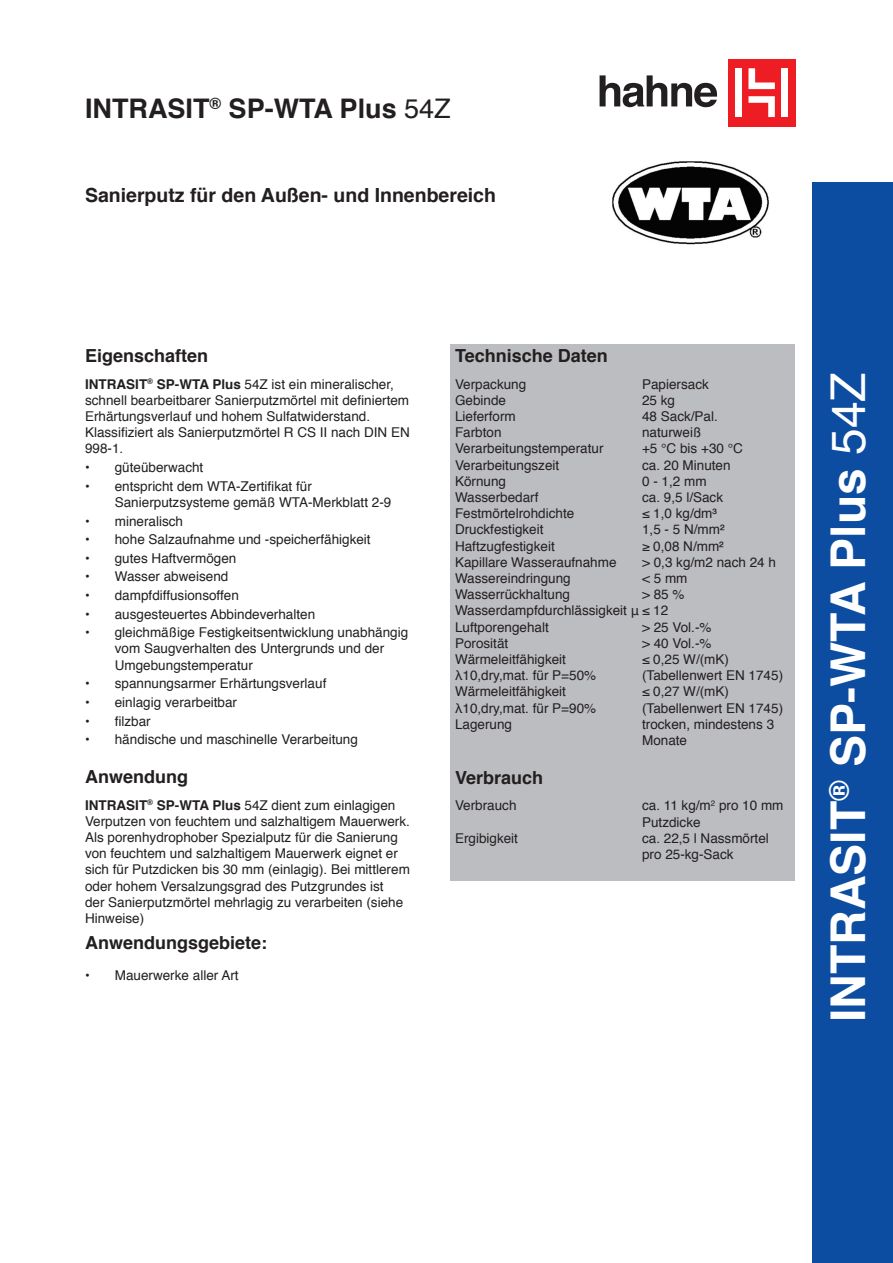
<style>
.page{position:relative;width:893px;height:1263px;background:#fff}
.page>*{position:absolute;margin:0;border:0;box-sizing:border-box;transform-origin:0 0}
.t1{font:700 48px "Helvetica";color:#fff}
.t2{font:700 27px "Helvetica";color:#231f20}
.t3{font:700 19.5px "Helvetica";color:#231f20}
.t4{font:700 18px "Helvetica";color:#231f20}
.t5{font:13.5px/16.2px "Helvetica";color:#231f20}
.t6{font:700 13.5px "Helvetica";color:#231f20}
.s1{font-weight:400}
.s2{font-weight:700}
</style>
<div class="page">
<div style="left:728px;top:60px;width:67px;height:67px;background:#ee1d23"></div>
<div style="left:736px;top:68px;width:6px;height:49px;background:#fff"></div>
<svg style="left:748px;top:96px;width:27px;height:21px"></svg>
<svg style="left:748px;top:68px;width:27px;height:21px"></svg>
<div style="left:781px;top:68px;width:7px;height:49px;background:#fff"></div>
<svg style="left:600px;top:75px;width:117px;height:32px"></svg>
<div style="left:812px;top:183px;width:81px;height:1080px;background:#0d4da1"></div>
<img style="left:612px;top:162px;width:157px;height:82px">
<div style="left:451px;top:344px;width:344px;height:30px;background:#bcbdc0"></div>
<div style="left:451px;top:374px;width:344px;height:376px;background:#bcbdc0"></div>
<div style="left:451px;top:749px;width:344px;height:17px;background:#bcbdc0"></div>
<div style="left:451px;top:766px;width:344px;height:30px;background:#bcbdc0"></div>
<div style="left:451px;top:796px;width:344px;height:68px;background:#bcbdc0"></div>
<div style="left:451px;top:863px;width:344px;height:17px;background:#bcbdc0"></div>
<p class="t2" style="left:85px;top:87px;width:367px">INTRASIT<sup>®</sup> SP-WTA Plus <span class="s1">54Z</span></p>
<p class="t3" style="left:85px;top:179px;width:412px">Sanierputz für den Außen- und Innenbereich</p>
<p class="t4" style="left:85px;top:341px;width:125px">Eigenschaften</p>
<p class="t5" style="left:85px;top:376px;width:326px"><span class="s2">INTRASIT</span><sup>®</sup> <span class="s2">SP-WTA Plus</span> 54Z ist ein mineralischer, schnell bearbeitbarer Sanierputzmörtel mit definiertem Erhärtungsverlauf und hohem Sulfatwiderstand.<br>Klassifiziert als Sanierputzmörtel R CS II nach DIN EN 998-1.</p>
<p class="t6" style="left:85px;top:456px;width:6px">•</p>
<p class="t5" style="left:115px;top:460px;width:90px">güteüberwacht</p>
<p class="t6" style="left:85px;top:475px;width:6px">•</p>
<p class="t5" style="left:115px;top:478px;width:278px">entspricht dem WTA-Zertifikat für<br>Sanierputzsysteme gemäß WTA-Merkblatt 2-9</p>
<p class="t6" style="left:85px;top:510px;width:6px">•</p>
<p class="t5" style="left:115px;top:513px;width:70px">mineralisch</p>
<p class="t6" style="left:85px;top:528px;width:6px">•</p>
<p class="t5" style="left:115px;top:532px;width:257px">hohe Salzaufnahme und -speicherfähigkeit</p>
<p class="t6" style="left:85px;top:547px;width:6px">•</p>
<p class="t5" style="left:115px;top:550px;width:123px">gutes Haftvermögen</p>
<p class="t6" style="left:85px;top:566px;width:6px">•</p>
<p class="t5" style="left:115px;top:569px;width:115px">Wasser abweisend</p>
<p class="t6" style="left:85px;top:584px;width:6px">•</p>
<p class="t5" style="left:115px;top:588px;width:126px">dampfdiffusionsoffen</p>
<p class="t6" style="left:85px;top:603px;width:6px">•</p>
<p class="t5" style="left:115px;top:606px;width:202px">ausgesteuertes Abbindeverhalten</p>
<p class="t6" style="left:85px;top:622px;width:6px">•</p>
<p class="t5" style="left:115px;top:625px;width:295px">gleichmäßige Festigkeitsentwicklung unabhängig vom Saugverhalten des Untergrunds und der<br>Umgebungstemperatur</p>
<p class="t6" style="left:85px;top:673px;width:6px">•</p>
<p class="t5" style="left:115px;top:676px;width:213px">spannungsarmer Erhärtungsverlauf</p>
<p class="t6" style="left:85px;top:691px;width:6px">•</p>
<p class="t5" style="left:115px;top:694px;width:124px">einlagig verarbeitbar</p>
<p class="t6" style="left:85px;top:710px;width:6px">•</p>
<p class="t5" style="left:115px;top:713px;width:38px">filzbar</p>
<p class="t6" style="left:85px;top:728px;width:6px">•</p>
<p class="t5" style="left:115px;top:732px;width:245px">händische und maschinelle Verarbeitung</p>
<p class="t4" style="left:85px;top:762px;width:104px">Anwendung</p>
<p class="t5" style="left:85px;top:797px;width:326px"><span class="s2">INTRASIT</span><sup>®</sup> <span class="s2">SP-WTA Plus</span> 54Z dient zum einlagigen Verputzen von feuchtem und salzhaltigem Mauerwerk.<br>Als porenhydrophober Spezialputz für die Sanierung von feuchtem und salzhaltigem Mauerwerk eignet er sich für Putzdicken bis 30 mm (einlagig). Bei mittlerem oder hohem Versalzungsgrad des Putzgrundes ist<br>der Sanierputzmörtel mehrlagig zu verarbeiten (siehe Hinweise)</p>
<p class="t4" style="left:85px;top:928px;width:184px">Anwendungsgebiete:</p>
<p class="t6" style="left:85px;top:964px;width:6px">•</p>
<p class="t5" style="left:115px;top:967px;width:125px">Mauerwerke aller Art</p>
<p class="t4" style="left:455px;top:341px;width:154px">Technische Daten</p>
<p class="t5" style="left:455px;top:376px;width:73px">Verpackung</p>
<p class="t5" style="left:455px;top:392px;width:53px">Gebinde</p>
<p class="t5" style="left:455px;top:409px;width:62px">Lieferform</p>
<p class="t5" style="left:455px;top:425px;width:48px">Farbton</p>
<p class="t5" style="left:455px;top:441px;width:150px">Verarbeitungstemperatur</p>
<p class="t5" style="left:455px;top:457px;width:106px">Verarbeitungszeit</p>
<p class="t5" style="left:455px;top:473px;width:53px">Körnung</p>
<p class="t5" style="left:455px;top:490px;width:85px">Wasserbedarf</p>
<p class="t5" style="left:455px;top:506px;width:121px">Festmörtelrohdichte</p>
<p class="t5" style="left:455px;top:522px;width:90px">Druckfestigkeit</p>
<p class="t5" style="left:455px;top:538px;width:101px">Haftzugfestigkeit</p>
<p class="t5" style="left:455px;top:554px;width:163px">Kapillare Wasseraufnahme</p>
<p class="t5" style="left:455px;top:571px;width:117px">Wassereindringung</p>
<p class="t5" style="left:455px;top:587px;width:117px">Wasserrückhaltung</p>
<p class="t5" style="left:455px;top:603px;width:215px">Wasserdampfdurchlässigkeit μ ≤ 12</p>
<p class="t5" style="left:455px;top:619px;width:95px">Luftporengehalt</p>
<p class="t5" style="left:455px;top:635px;width:55px">Porosität</p>
<p class="t5" style="left:455px;top:652px;width:113px">Wärmeleitfähigkeit</p>
<p class="t5" style="left:455px;top:668px;width:143px">λ10,dry,mat. für P=50%</p>
<p class="t5" style="left:455px;top:684px;width:113px">Wärmeleitfähigkeit</p>
<p class="t5" style="left:455px;top:700px;width:143px">λ10,dry,mat. für P=90%</p>
<p class="t5" style="left:455px;top:716px;width:59px">Lagerung</p>
<p class="t5" style="left:642px;top:376px;width:68px">Papiersack</p>
<p class="t5" style="left:642px;top:392px;width:35px">25 kg</p>
<p class="t5" style="left:642px;top:409px;width:77px">48 Sack/Pal.</p>
<p class="t5" style="left:642px;top:425px;width:61px">naturweiß</p>
<p class="t5" style="left:642px;top:441px;width:102px">+5 °C bis +30 °C</p>
<p class="t5" style="left:642px;top:457px;width:90px">ca. 20 Minuten</p>
<p class="t5" style="left:642px;top:473px;width:66px">0 - 1,2 mm</p>
<p class="t5" style="left:642px;top:490px;width:83px">ca. 9,5 l/Sack</p>
<p class="t5" style="left:642px;top:506px;width:76px">≤ 1,0 kg/dm³</p>
<p class="t5" style="left:642px;top:522px;width:84px">1,5 - 5 N/mm²</p>
<p class="t5" style="left:642px;top:538px;width:83px">≥ 0,08 N/mm²</p>
<p class="t5" style="left:642px;top:554px;width:135px">&gt; 0,3 kg/m2 nach 24 h</p>
<p class="t5" style="left:642px;top:571px;width:47px">&lt; 5 mm</p>
<p class="t5" style="left:642px;top:587px;width:44px">&gt; 85 %</p>
<p class="t5" style="left:642px;top:619px;width:71px">&gt; 25 Vol.-%</p>
<p class="t5" style="left:642px;top:635px;width:71px">&gt; 40 Vol.-%</p>
<p class="t5" style="left:642px;top:652px;width:88px">≤ 0,25 W/(mK)</p>
<p class="t5" style="left:642px;top:668px;width:143px">(Tabellenwert EN 1745)</p>
<p class="t5" style="left:642px;top:684px;width:88px">≤ 0,27 W/(mK)</p>
<p class="t5" style="left:642px;top:700px;width:143px">(Tabellenwert EN 1745)</p>
<p class="t5" style="left:642px;top:716px;width:134px">trocken, mindestens 3<br>Monate</p>
<p class="t4" style="left:455px;top:763px;width:90px">Verbrauch</p>
<p class="t5" style="left:455px;top:798px;width:63px">Verbrauch</p>
<p class="t5" style="left:455px;top:830px;width:65px">Ergibigkeit</p>
<p class="t5" style="left:642px;top:798px;width:143px">ca. 11 kg/m<sup>2</sup> pro 10 mm<br>Putzdicke</p>
<p class="t5" style="left:642px;top:830px;width:128px">ca. 22,5 l Nassmörtel pro 25-kg-Sack</p>
<p class="t1" style="left:810px;top:1022px;width:652px;rotate:-90deg">INTRASIT<sup>®</sup> SP-WTA Plus <span class="s1">54Z</span></p>
</div>
